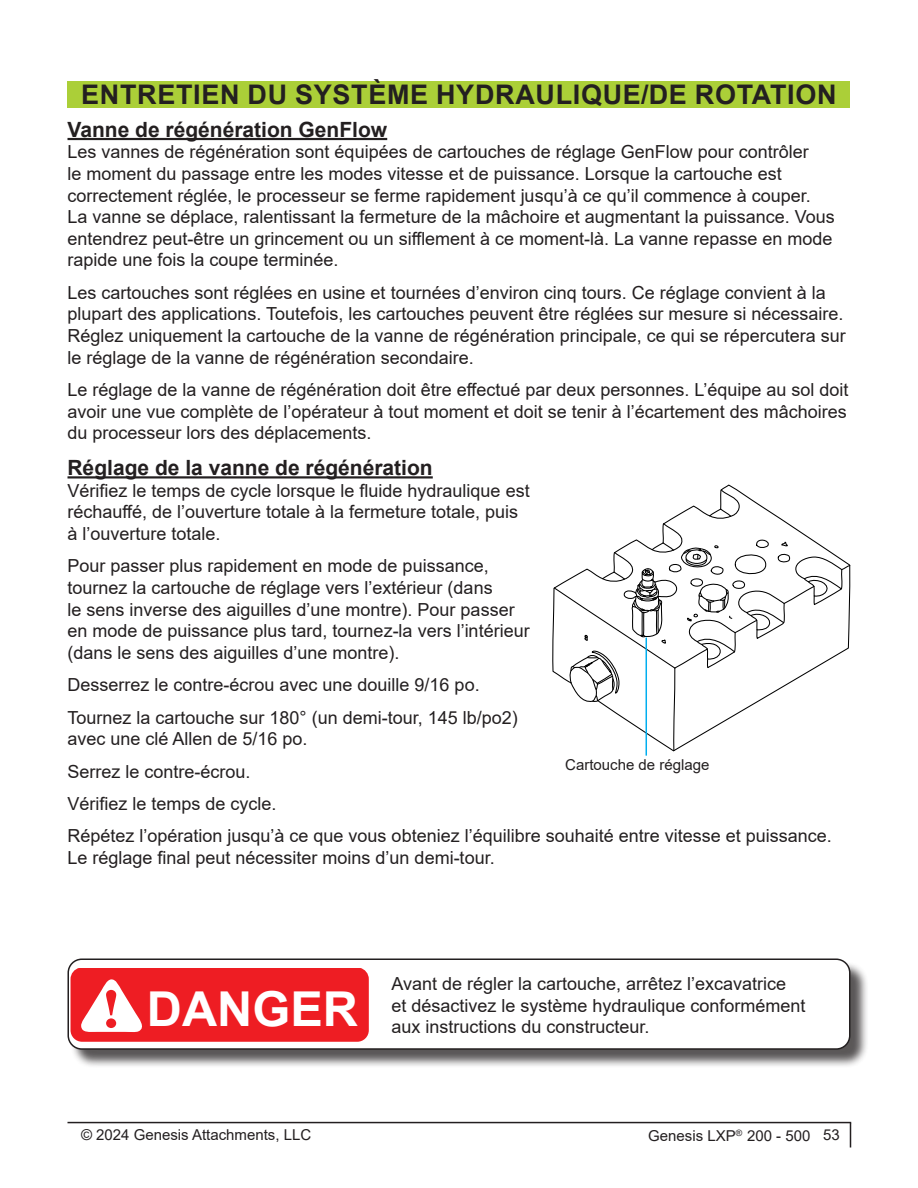
<style>
.page{position:relative;width:918px;height:1188px;background:#fff}
.page>*{position:absolute;margin:0;border:0;box-sizing:border-box;transform-origin:0 0}
.t1{font:700 48.15px "Arial";color:#fff}
.Dupe_Section_Headings{font:700 27px "Arial";letter-spacing:.025em;color:#231f20}
.Paragraph_Headings{font:700 21px "Arial";color:#231f20}
.General_Paragraph_Style{font:18px/21.6px "Arial";color:#231f20}
.Captions{font:15px "Arial";color:#231f20}
.s1{font-family:"Georgia";font-size:52.95px;color:#ee1d23}
</style>
<div class="page">
<hr style="left:68px;top:1122px;width:783px;height:1px;background:#231f20">
<svg style="left:850px;top:1123px;width:1px;height:24px"></svg>
<hr style="left:68px;top:138px;width:319px;height:2px;background:#231f20">
<hr style="left:68px;top:476px;width:365px;height:3px;background:#231f20">
<svg style="left:552px;top:485px;width:298px;height:266px"></svg>
<hr style="left:646px;top:638px;width:1px;height:118px;background:#00aeef">
<div style="left:68px;top:81px;width:782px;height:27px;background:#abcf38"></div>
<div style="left:70px;top:961px;width:799px;height:107px;background:#231f20;opacity:.75"></div>
<div style="left:68px;top:959px;width:782px;height:90px;background:#fff;border-radius:14px"></div>
<div style="left:67px;top:958px;width:783px;height:92px;border:2px solid #231f20;border-radius:14px"></div>
<svg style="left:71px;top:968px;width:298px;height:74px;background:#ef3338"></svg>
<p class="Dupe_Section_Headings" style="left:81px;top:76px;width:757px">ENTRETIEN DU SYSTÈME HYDRAULIQUE/DE ROTATION</p>
<p class="Paragraph_Headings" style="left:68px;top:115px;width:321px">Vanne de régénération GenFlow</p>
<p class="General_Paragraph_Style" style="left:68px;top:141px;width:769px">Les vannes de régénération sont équipées de cartouches de réglage GenFlow pour contrôler<br>le moment du passage entre les modes vitesse et de puissance. Lorsque la cartouche est correctement réglée, le processeur se ferme rapidement jusqu’à ce qu’il commence à couper.<br>La vanne se déplace, ralentissant la fermeture de la mâchoire et augmentant la puissance. Vous entendrez peut-être un grincement ou un sifflement à ce moment-là. La vanne repasse en mode rapide une fois la coupe terminée.</p>
<p class="General_Paragraph_Style" style="left:68px;top:282px;width:780px">Les cartouches sont réglées en usine et tournées d’environ cinq tours. Ce réglage convient à la plupart des applications. Toutefois, les cartouches peuvent être réglées sur mesure si nécessaire.<br>Réglez uniquement la cartouche de la vanne de régénération principale, ce qui se répercutera sur le réglage de la vanne de régénération secondaire.</p>
<p class="General_Paragraph_Style" style="left:68px;top:379px;width:783px;text-align:justify">Le réglage de la vanne de régénération doit être effectué par deux personnes. L’équipe au sol doit avoir une vue complète de l’opérateur à tout moment et doit se tenir à l’écartement des mâchoires du processeur lors des déplacements.</p>
<p class="Paragraph_Headings" style="left:68px;top:453px;width:367px">Réglage de la vanne de régénération</p>
<p class="General_Paragraph_Style" style="left:68px;top:480px;width:464px">Vérifiez le temps de cycle lorsque le fluide hydraulique est réchauffé, de l’ouverture totale à la fermeture totale, puis à l’ouverture totale.</p>
<p class="General_Paragraph_Style" style="left:68px;top:555px;width:464px">Pour passer plus rapidement en mode de puissance, tournez la cartouche de réglage vers l’extérieur (dans<br>le sens inverse des aiguilles d’une montre). Pour passer en mode de puissance plus tard, tournez-la vers l’intérieur (dans le sens des aiguilles d’une montre).</p>
<p class="General_Paragraph_Style" style="left:68px;top:674px;width:414px">Desserrez le contre-écrou avec une douille 9/16 po.</p>
<p class="General_Paragraph_Style" style="left:68px;top:706px;width:452px">Tournez la cartouche sur 180° (un demi-tour, 145 lb/po2) avec une clé Allen de 5/16 po.</p>
<p class="General_Paragraph_Style" style="left:68px;top:760px;width:185px">Serrez le contre-écrou.</p>
<p class="General_Paragraph_Style" style="left:68px;top:793px;width:211px">Vérifiez le temps de cycle.</p>
<p class="General_Paragraph_Style" style="left:68px;top:825px;width:766px">Répétez l’opération jusqu’à ce que vous obteniez l’équilibre souhaité entre vitesse et puissance.<br>Le réglage final peut nécessiter moins d’un demi-tour.</p>
<p class="Captions" style="left:565px;top:755px;width:146px">Cartouche de réglage</p>
<p class="t1" style="left:101px;top:978px;width:259px"><span class="s1">!</span> DANGER</p>
<p class="General_Paragraph_Style" style="left:392px;top:973px;width:416px">Avant de régler la cartouche, arrêtez l’excavatrice et désactivez le système hydraulique conformément aux instructions du constructeur.</p>
<p class="Captions" style="left:81px;top:1124px;width:232px">© 2024 Genesis Attachments, LLC</p>
<p class="Captions" style="left:648px;top:1125px;width:193px">Genesis LXP<sup>®</sup> 200 - 500 53</p>
</div>
